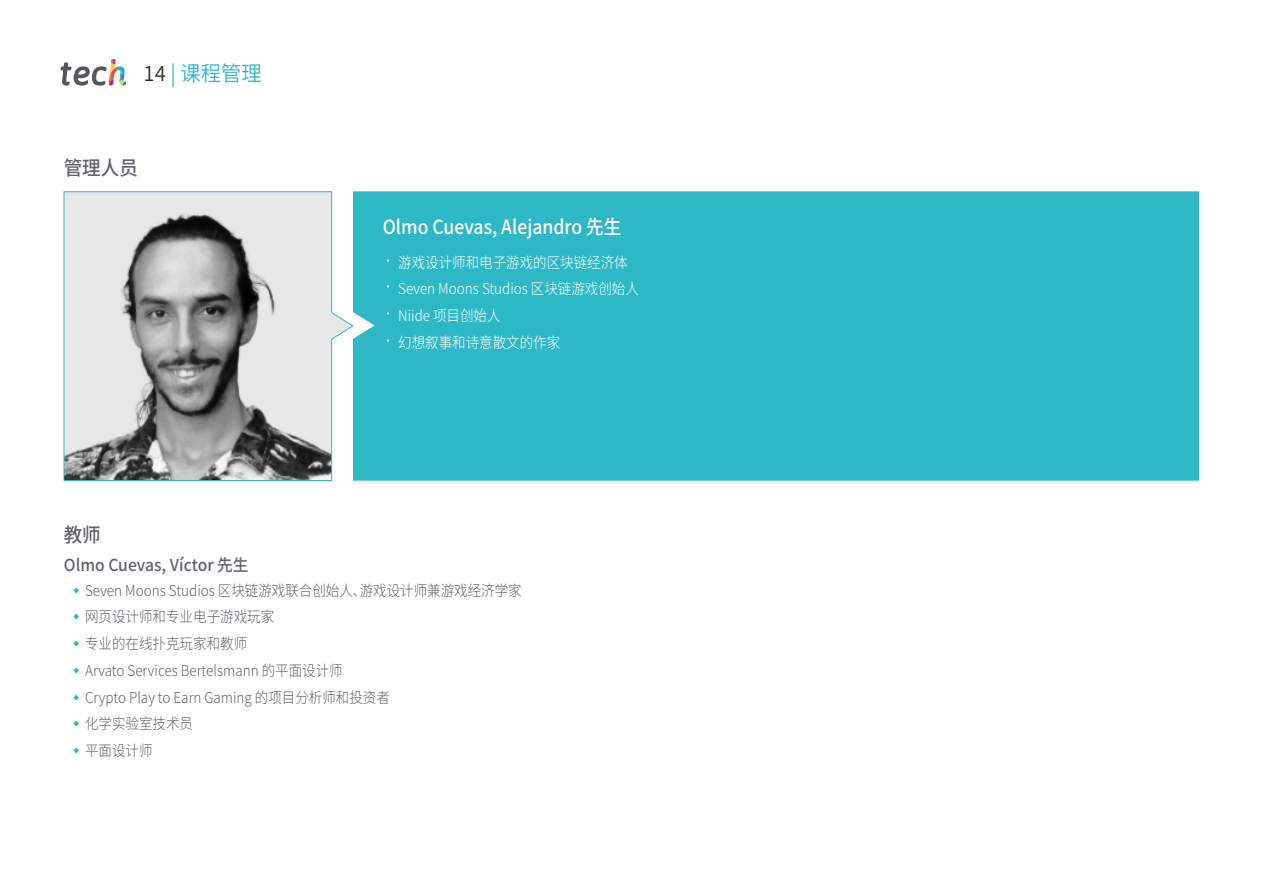
<style>
.page{position:relative;width:1263px;height:893px;background:#fff}
.page>*{position:absolute;margin:0;border:0;box-sizing:border-box;transform-origin:0 0}
.t1{font:21px "Source Han Sans CN";color:#2db8c5}
.t2{font:500 19.5px "Source Han Sans CN";color:#fff;scale:.9 1}
.t3{font:500 19.5px "Source Han Sans CN";color:#61646a;scale:.95 1}
.t4{font:500 16.5px "Source Han Sans CN";color:#61646a;scale:.95 1}
.t5{font:300 15px/26.7px "Source Han Sans CN";color:#61646a;scale:.9 1}
.t6{font:300 15px "Source Han Sans CN";color:#fff;scale:.9 1}
.s1{color:#312e20}
</style>
<div class="page">
<svg style="left:61px;top:59px;width:65px;height:27px"></svg>
<div style="left:353px;top:191px;width:846px;height:290px;background:#2db8c5"></div>
<svg style="left:64px;top:191px;width:289px;height:290px;background:#b9babb"></svg>
<h1 class="t1" style="left:144px;top:61px;width:120px"><span class="s1">14</span> | 课程管理</h1>
<h2 class="t3" style="left:64px;top:157px;width:80px">管理人员</h2>
<h2 class="t2" style="left:383px;top:216px;width:267px">Olmo Cuevas, Alejandro 先生</h2>
<p class="t6" style="left:383px;top:254px;width:274px"><sup>•</sup> 游戏设计师和电子游戏的区块链经济体</p>
<p class="t6" style="left:383px;top:280px;width:286px"><sup>•</sup> Seven Moons Studios 区块链游戏创始人</p>
<p class="t6" style="left:383px;top:307px;width:132px"><sup>•</sup> Niide 项目创始人</p>
<p class="t6" style="left:383px;top:334px;width:199px"><sup>•</sup> 幻想叙事和诗意散文的作家</p>
<h2 class="t3" style="left:64px;top:524px;width:41px">教师</h2>
<p class="t4" style="left:64px;top:556px;width:196px">Olmo Cuevas, Víctor 先生</p>
<p class="t5" style="left:85px;top:577px;width:487px">Seven Moons Studios 区块链游戏联合创始人、游戏设计师兼游戏经济学家网页设计师和专业电子游戏玩家<br>专业的在线扑克玩家和教师<br>Arvato Services Bertelsmann 的平面设计师<br>Crypto Play to Earn Gaming 的项目分析师和投资者<br>化学实验室技术员<br>平面设计师</p>
</div>
